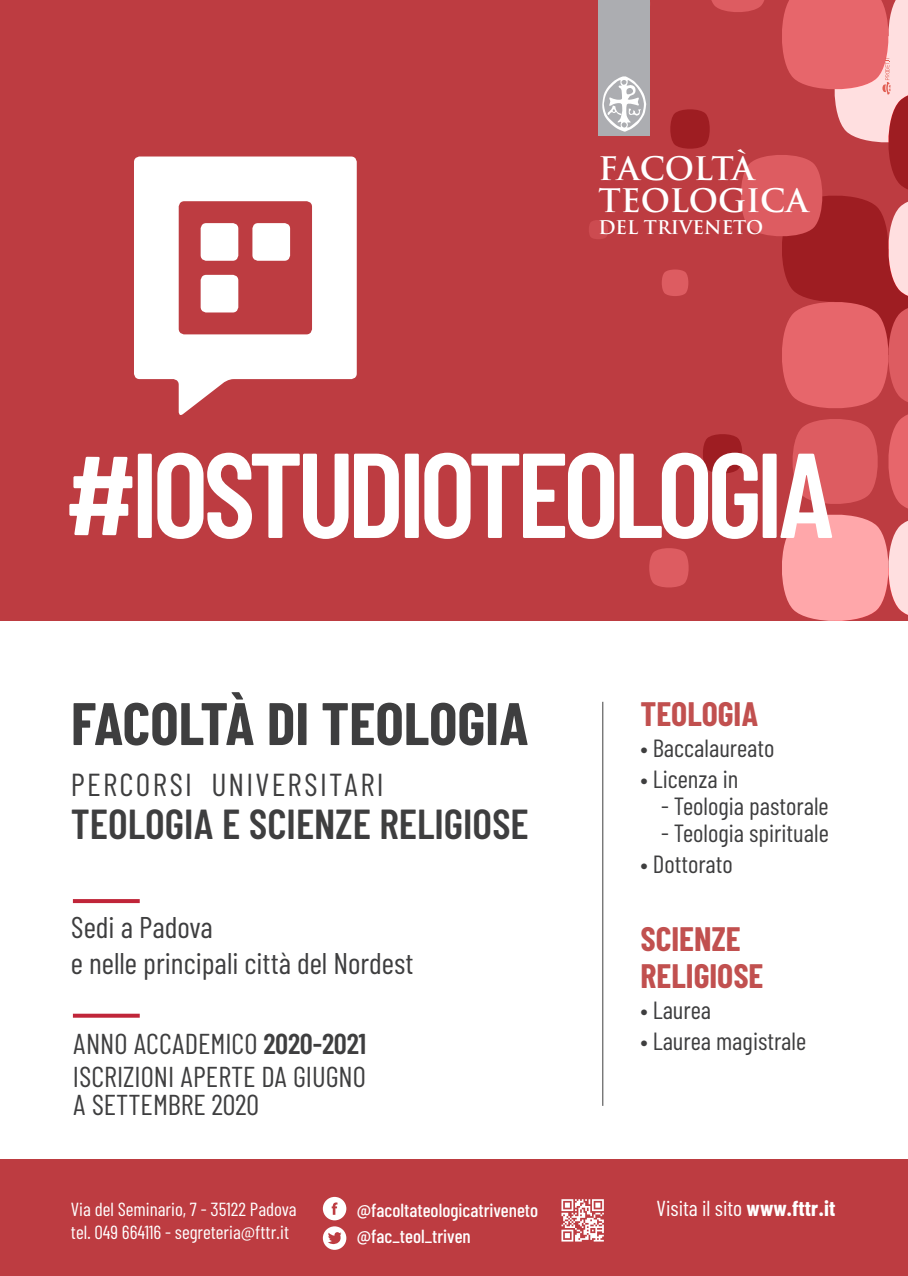
<style>
.page{position:relative;width:908px;height:1276px;background:#fff}
.page>*{position:absolute;margin:0;border:0;box-sizing:border-box;transform-origin:0 0}
.t1{font:600 120.4px "Barlow Condensed";letter-spacing:-.05em;color:#fff}
.t2{font:700 59.8px "Barlow Condensed";color:#3e3e3f}
.t3{font:600 42px "Barlow Condensed";color:#3e3e3f}
.t4{font:700 34px/36.6px "Barlow Condensed";color:#c1504f}
.t5{font:31.9px "Barlow Condensed";letter-spacing:.07em;color:#3e3e3f}
.t6{font:700 31.6px/31.6px "Trajan Pro";color:#fff}
.t7{font:30px/36px "Barlow Condensed";color:#3e3e3f}
.t8{font:28.8px/32.8px "Barlow Condensed";color:#3e3e3f}
.t9{font:24.9px "Barlow Condensed";color:#3e3e3f}
.t10{font:21.7px "Barlow Condensed";color:#fff}
.t11{font:19px/22.8px "Barlow Condensed";color:#fff}
.t12{font:500 19px/25.6px "Barlow Condensed";color:#fff}
.t13{font:700 18.4px "Trajan Pro";color:#fff}
.s1{font-weight:600}
.s2{font-weight:700}
</style>
<div class="page">
<div style="left:0;top:0;width:907px;height:621px;background:#bd3c41"></div>
<svg style="left:589px;top:0;width:318px;height:621px"></svg>
<svg style="left:134px;top:156px;width:222px;height:259px;fill:#fff"></svg>
<div style="left:200px;top:223px;width:38px;height:38px;background:#fff;border-radius:6px"></div>
<div style="left:252px;top:223px;width:38px;height:38px;background:#fff;border-radius:6px"></div>
<div style="left:200px;top:275px;width:38px;height:37px;background:#fff;border-radius:6px"></div>
<svg style="left:73px;top:1013px;width:67px;height:4px"></svg>
<svg style="left:73px;top:899px;width:67px;height:4px"></svg>
<hr style="left:602px;top:702px;width:1px;height:404px;background:#3e3e3f">
<div style="left:0;top:1159px;width:907px;height:117px;background:#bd3c41"></div>
<svg style="left:323px;top:1197px;width:23px;height:23px"></svg>
<svg style="left:323px;top:1226px;width:23px;height:23px"></svg>
<svg style="left:561px;top:1199px;width:42px;height:42px"></svg>
<p class="t6" style="left:598px;top:153px;width:211px">FACOLTÀ<br>TEOLOGICA</p>
<p class="t13" style="left:598px;top:216px;width:166px">DEL TRIVENETO</p>
<h1 class="t1" style="left:64px;top:420px;width:772px">#IOSTUDIOTEOLOGIA</h1>
<h2 class="t2" style="left:71px;top:686px;width:459px">FACOLTÀ DI TEOLOGIA</h2>
<p class="t5" style="left:71px;top:764px;width:314px">PERCORSI UNIVERSITARI</p>
<h3 class="t3" style="left:71px;top:798px;width:459px">TEOLOGIA E SCIENZE RELIGIOSE</h3>
<p class="t7" style="left:71px;top:908px;width:344px">Sedi a Padova<br>e nelle principali città del Nordest</p>
<p class="t8" style="left:73px;top:1026px;width:294px">ANNO ACCADEMICO <span class="s1">2020-2021<br></span>ISCRIZIONI APERTE DA GIUGNO</p>
<p class="t8" style="left:73px;top:1088px;width:187px">A SETTEMBRE 2020</p>
<h3 class="t4" style="left:640px;top:695px;width:119px">TEOLOGIA</h3>
<p class="t9" style="left:640px;top:732px;width:136px">• Baccalaureato</p>
<p class="t9" style="left:640px;top:763px;width:99px">• Licenza in</p>
<p class="t9" style="left:660px;top:790px;width:169px">- Teologia pastorale</p>
<p class="t9" style="left:660px;top:817px;width:169px">- Teologia spirituale</p>
<p class="t9" style="left:640px;top:848px;width:94px">• Dottorato</p>
<h3 class="t4" style="left:640px;top:920px;width:124px">SCIENZE<br>RELIGIOSE</h3>
<p class="t9" style="left:640px;top:994px;width:72px">• Laurea</p>
<p class="t9" style="left:640px;top:1025px;width:167px">• Laurea magistrale</p>
<p class="t11" style="left:71px;top:1197px;width:227px">Via del Seminario, 7 - 35122 Padova tel. 049 664116 - segreteria@fttr.it</p>
<p class="t12" style="left:356px;top:1197px;width:183px">@facoltateologicatriveneto @fac_teol_triven</p>
<p class="t10" style="left:656px;top:1194px;width:180px">Visita il sito <span class="s2">www.fttr.it</span></p>
</div>
